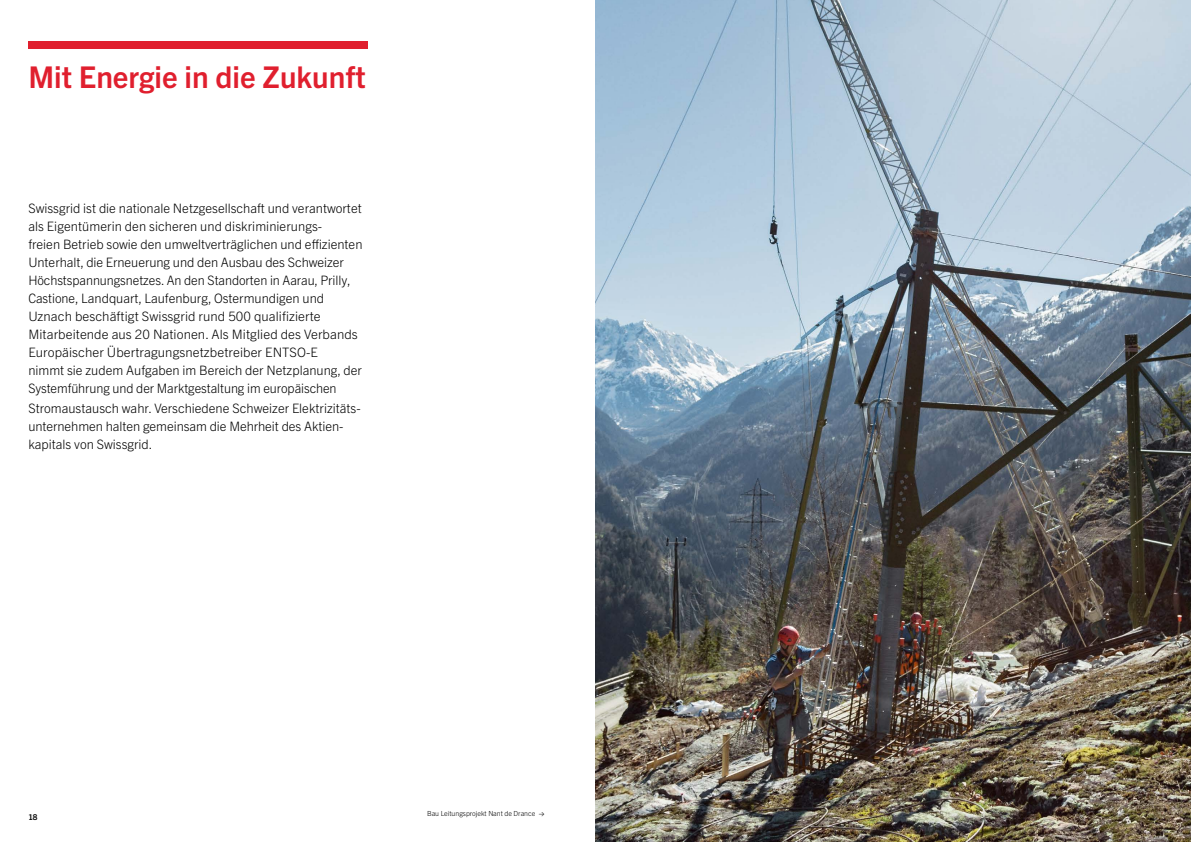
<style>
.page{position:relative;width:1191px;height:842px;background:#fff}
.page>*{position:absolute;margin:0;border:0;box-sizing:border-box;transform-origin:0 0}
.t1{font:700 30px "Trade Gothic Next LT Pro";color:#e01f2e}
.t2{font:300 13px/18.1px "Trade Gothic Next LT Pro";color:#000}
.t3{font:700 8px "Trade Gothic Next LT Pro";color:#000}
.t4{font:300 7px "Trade Gothic Next LT Pro";color:#000}
.s1{font-family:"Suisse Intl"}
</style>
<div class="page">
<img style="left:595px;top:0;width:596px;height:842px">
<div style="left:28px;top:41px;width:340px;height:7px;background:#e01f2e"></div>
<h1 class="t1" style="left:28px;top:56px;width:339px">Mit Energie in die Zukunft</h1>
<p class="t2" style="left:28px;top:198px;width:336px">Swissgrid ist die nationale Netzgesellschaft und verantwortet als Eigentümerin den sicheren und diskriminierungs-<br>freien Betrieb sowie den umweltverträglichen und effizienten Unterhalt, die Erneuerung und den Ausbau des Schweizer Höchstspannungsnetzes. An den Standorten in Aarau, Prilly, Castione, Landquart, Laufenburg, Ostermundigen und Uznach beschäftigt Swissgrid rund 500 qualifizierte Mitarbeitende aus 20 Nationen. Als Mitglied des Verbands Europäischer Übertragungsnetzbetreiber ENTSO-E<br>nimmt sie zudem Aufgaben im Bereich der Netzplanung, der Systemführung und der Marktgestaltung im europäischen</p>
<p class="t2" style="left:28px;top:398px;width:334px">Stromaustausch wahr. Verschiedene Schweizer Elektrizitäts&shy;unternehmen halten gemeinsam die Mehrheit des Aktien&shy;kapitals von Swissgrid.</p>
<p class="t3" style="left:28px;top:811px;width:11px">18</p>
<p class="t4" style="left:427px;top:809px;width:119px">Bau Leitungsprojekt Nant de Drance <span class="s1">→</span></p>
</div>
